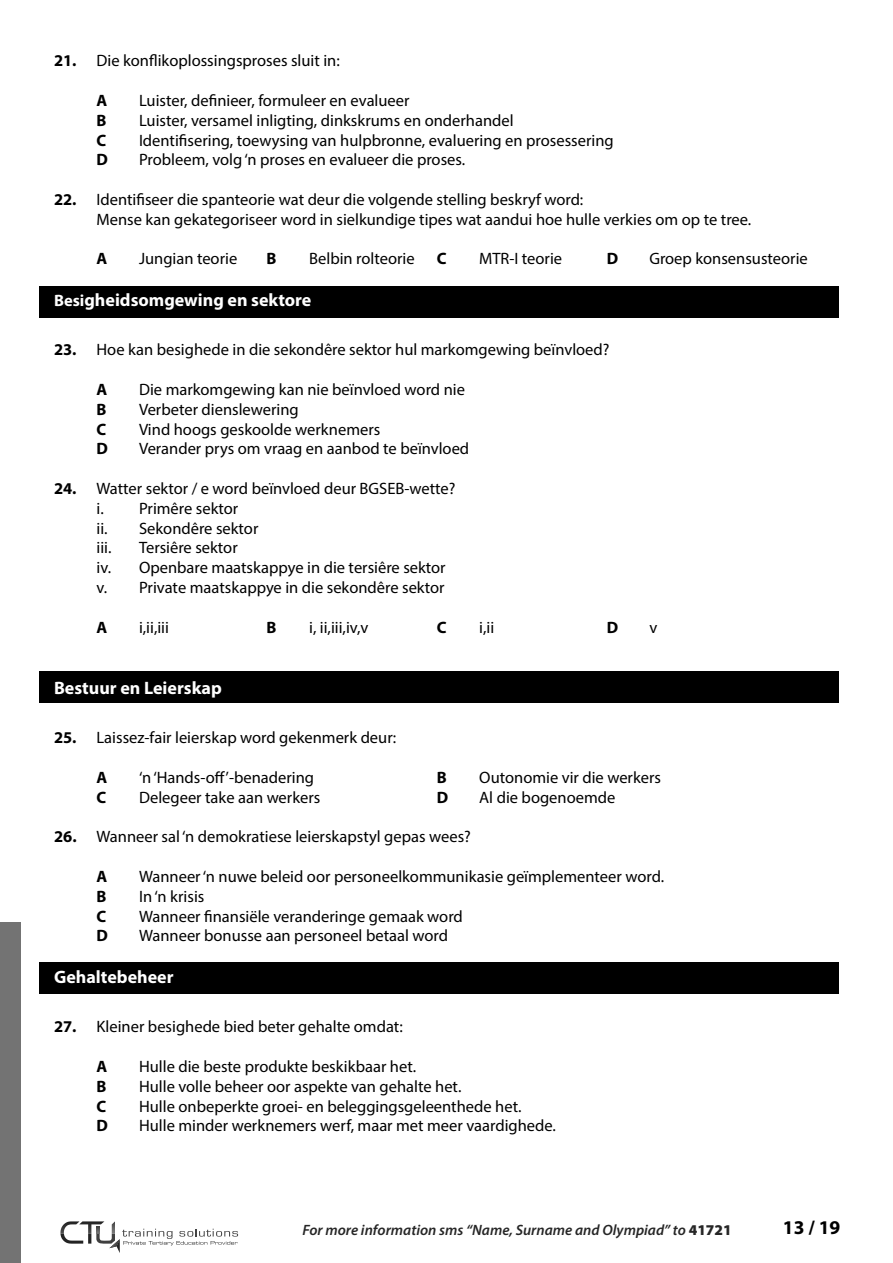
<style>
.page{position:relative;width:893px;height:1263px;background:#fff}
.page>*{position:absolute;margin:0;border:0;box-sizing:border-box;transform-origin:0 0}
.t1{font:700 19.5px "Myriad Pro";color:#000}
.t2{font:700 18px "Myriad Pro";color:#fff}
.t3{font:16.5px/19.8px "Myriad Pro";color:#000}
.t4{font:700 16.5px "Myriad Pro";color:#000}
.t5{font:italic 600 15px "Myriad Pro";color:#262626}
.s1{font-weight:700}
.s2{font-size:16.5px}
.s3{font-weight:900;font-style:normal}
</style>
<div class="page">
<div style="left:0;top:922px;width:21px;height:341px;background:#737373"></div>
<svg style="left:60px;top:1221px;width:178px;height:32px"></svg>
<div style="left:40px;top:286px;width:799px;height:31px;background:#000"></div>
<div style="left:40px;top:671px;width:799px;height:31px;background:#000"></div>
<div style="left:40px;top:962px;width:799px;height:31px;background:#000"></div>
<p class="t3" style="left:54px;top:51px;width:287px"><span class="s1">21.</span> Die konflikoplossingsproses sluit in:</p>
<p class="t4" style="left:97px;top:90px;width:12px">A</p>
<p class="t3" style="left:139px;top:90px;width:272px">Luister, definieer, formuleer en evalueer</p>
<p class="t4" style="left:97px;top:109px;width:11px">B</p>
<p class="t3" style="left:139px;top:110px;width:376px">Luister, versamel inligting, dinkskrums en onderhandel</p>
<p class="t4" style="left:97px;top:129px;width:11px">C</p>
<p class="t3" style="left:139px;top:130px;width:476px">Identifisering, toewysing van hulpbronne, evaluering en prosessering</p>
<p class="t4" style="left:97px;top:149px;width:13px">D</p>
<p class="t3" style="left:139px;top:150px;width:328px">Probleem, volg ‘n proses en evalueer die proses.</p>
<p class="t3" style="left:97px;top:189px;width:656px;text-indent:-43px"><span class="s1">22.</span> Identifiseer die spanteorie wat deur die volgende stelling beskryf word:<br>Mense kan gekategoriseer word in sielkundige tipes wat aandui hoe hulle verkies om op te tree.</p>
<p class="t4" style="left:97px;top:248px;width:12px">A</p>
<p class="t3" style="left:139px;top:249px;width:100px">Jungian teorie</p>
<p class="t4" style="left:267px;top:248px;width:11px">B</p>
<p class="t3" style="left:309px;top:249px;width:107px">Belbin rolteorie</p>
<p class="t4" style="left:437px;top:248px;width:11px">C</p>
<p class="t3" style="left:479px;top:249px;width:84px">MTR-I teorie</p>
<p class="t4" style="left:607px;top:248px;width:13px">D</p>
<p class="t3" style="left:649px;top:249px;width:160px">Groep konsensusteorie</p>
<p class="t2" style="left:54px;top:288px;width:259px"><span class="s2">Besi</span>gheidsomgewing en sektore</p>
<p class="t3" style="left:54px;top:340px;width:557px"><span class="s1">23.</span> Hoe kan besighede in die sekondêre sektor hul markomgewing beïnvloed?</p>
<p class="t4" style="left:97px;top:379px;width:12px">A</p>
<p class="t3" style="left:139px;top:379px;width:327px">Die markomgewing kan nie beïnvloed word nie</p>
<p class="t4" style="left:97px;top:398px;width:11px">B</p>
<p class="t3" style="left:139px;top:399px;width:161px">Verbeter dienslewering</p>
<p class="t4" style="left:97px;top:418px;width:11px">C</p>
<p class="t3" style="left:139px;top:419px;width:243px">Vind hoogs geskoolde werknemers</p>
<p class="t4" style="left:97px;top:438px;width:13px">D</p>
<p class="t3" style="left:139px;top:439px;width:332px">Verander prys om vraag en aanbod te beïnvloed</p>
<p class="t3" style="left:97px;top:478px;width:361px;text-indent:-43px"><span class="s1">24.</span> Watter sektor / e word beïnvloed deur BGSEB-wette? i. Primêre sektor<br>ii. Sekondêre sektor<br>iii.</p>
<p class="t3" style="left:97px;top:538px;width:351px;text-indent:43px">Tersiêre sektor<br>iv. Openbare maatskappye in die tersiêre sektor v. Private maatskappye in die sekondêre sektor</p>
<p class="t4" style="left:97px;top:616px;width:12px">A</p>
<p class="t3" style="left:139px;top:617px;width:31px">i,ii,iii</p>
<p class="t4" style="left:267px;top:616px;width:11px">B</p>
<p class="t3" style="left:309px;top:617px;width:61px">i, ii,iii,iv,v</p>
<p class="t4" style="left:437px;top:616px;width:11px">C</p>
<p class="t3" style="left:479px;top:617px;width:16px">i,ii</p>
<p class="t4" style="left:607px;top:616px;width:13px">D</p>
<p class="t3" style="left:649px;top:617px;width:9px">v</p>
<p class="t2" style="left:54px;top:676px;width:169px">Bestuur en Leierskap</p>
<p class="t3" style="left:54px;top:728px;width:344px"><span class="s1">25.</span> Laissez-fair leierskap word gekenmerk deur:</p>
<p class="t4" style="left:97px;top:767px;width:12px">A</p>
<p class="t3" style="left:139px;top:767px;width:177px">‘n ‘Hands-off’-benadering</p>
<p class="t4" style="left:437px;top:767px;width:11px">B</p>
<p class="t3" style="left:479px;top:767px;width:183px">Outonomie vir die werkers</p>
<p class="t4" style="left:97px;top:786px;width:11px">C</p>
<p class="t3" style="left:139px;top:787px;width:183px">Delegeer take aan werkers</p>
<p class="t4" style="left:437px;top:786px;width:13px">D</p>
<p class="t3" style="left:479px;top:787px;width:138px">Al die bogenoemde</p>
<p class="t3" style="left:54px;top:827px;width:418px"><span class="s1">26.</span> Wanneer sal ‘n demokratiese leierskapstyl gepas wees?</p>
<p class="t4" style="left:97px;top:866px;width:12px">A</p>
<p class="t3" style="left:139px;top:866px;width:527px">Wanneer ‘n nuwe beleid oor personeelkommunikasie geïmplementeer word.</p>
<p class="t4" style="left:97px;top:885px;width:11px">B</p>
<p class="t3" style="left:139px;top:886px;width:67px">In ‘n krisis</p>
<p class="t4" style="left:97px;top:905px;width:11px">C</p>
<p class="t3" style="left:139px;top:906px;width:325px">Wanneer finansiële veranderinge gemaak word</p>
<p class="t4" style="left:97px;top:925px;width:13px">D</p>
<p class="t3" style="left:139px;top:926px;width:310px">Wanneer bonusse aan personeel betaal word</p>
<p class="t2" style="left:54px;top:965px;width:121px">Gehaltebeheer</p>
<p class="t3" style="left:54px;top:1017px;width:350px"><span class="s1">27.</span> Kleiner besighede bied beter gehalte omdat:</p>
<p class="t4" style="left:97px;top:1056px;width:12px">A</p>
<p class="t3" style="left:139px;top:1056px;width:279px">Hulle die beste produkte beskikbaar het.</p>
<p class="t4" style="left:97px;top:1075px;width:11px">B</p>
<p class="t3" style="left:139px;top:1076px;width:324px">Hulle volle beheer oor aspekte van gehalte het.</p>
<p class="t4" style="left:97px;top:1095px;width:11px">C</p>
<p class="t3" style="left:139px;top:1096px;width:384px">Hulle onbeperkte groei- en beleggingsgeleenthede het.</p>
<p class="t4" style="left:97px;top:1115px;width:13px">D</p>
<p class="t3" style="left:139px;top:1116px;width:418px">Hulle minder werknemers werf, maar met meer vaardighede.</p>
<p class="t5" style="left:302px;top:1220px;width:431px">For more information sms “Name, Surname and Olympiad” to <span class="s3">41721</span></p>
<p class="t1" style="left:783px;top:1214px;width:59px">13 / 19</p>
</div>
